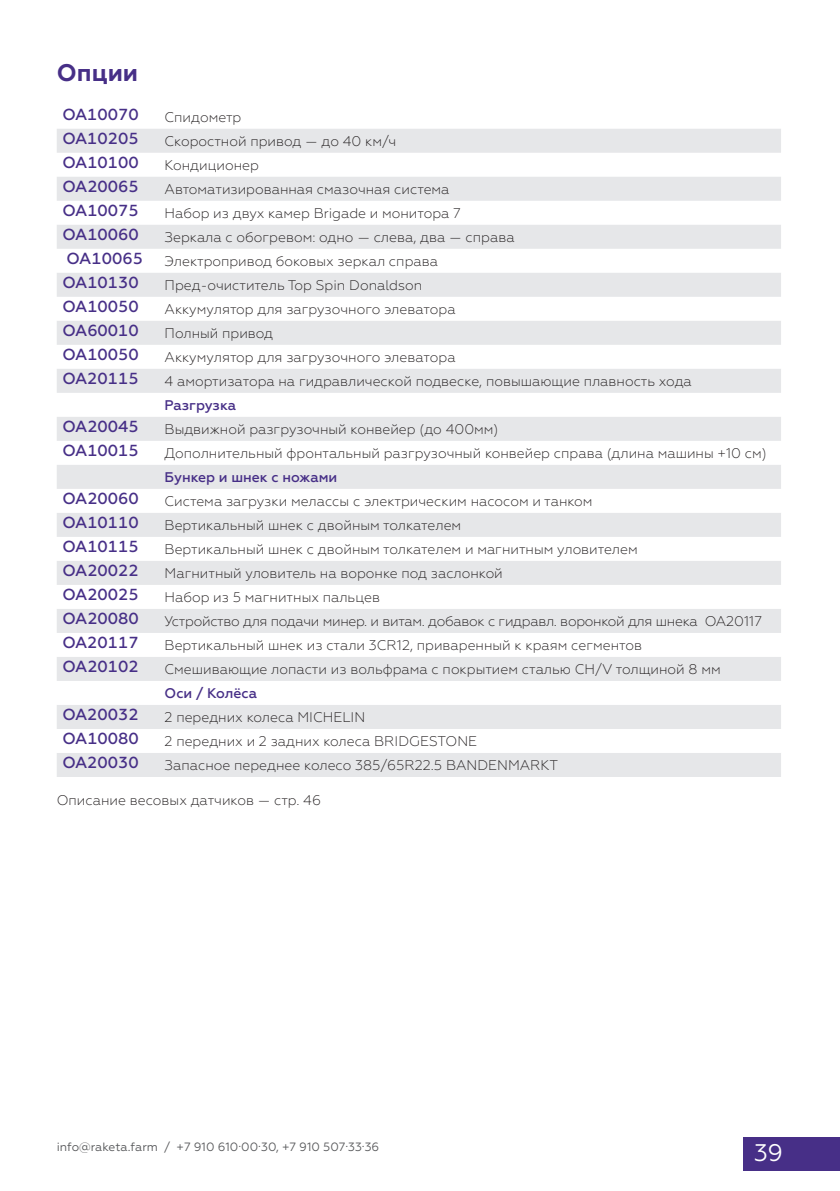
<style>
.page{position:relative;width:840px;height:1191px;background:#fff}
.page>*{position:absolute;margin:0;border:0;box-sizing:border-box;transform-origin:0 0}
.t1{font:700 24px "Geometria";color:#472f87}
.t2{font:24px "Geometria";color:#fff}
.t3{font:500 16px "Geometria";color:#472f87}
.t4{font:300 14px "Geometria";color:#231f20}
.t5{font:300 14px "Geometria";letter-spacing:-.02em;color:#231f20}
.t6{font:500 14px "Geometria";color:#472f87}
.t7{font:12px "Geometria";color:#57585a}
</style>
<div class="page">
<div style="left:742px;top:1137px;width:97px;height:33px;background:#472f87"></div>
<svg style="left:57px;top:129px;width:723px;height:648px;fill:#e6e7e9"></svg>
<h1 class="t1" style="left:57px;top:58px;width:83px">Опции</h1>
<p class="t3" style="left:62px;top:105px;width:78px">OA10070</p>
<p class="t4" style="left:164px;top:109px;width:78px">Спидометр</p>
<p class="t3" style="left:62px;top:129px;width:78px">OA10205</p>
<p class="t4" style="left:164px;top:133px;width:233px">Скоростной привод — до 40 км/ч</p>
<p class="t3" style="left:62px;top:153px;width:78px">ОА10100</p>
<p class="t4" style="left:164px;top:157px;width:96px">Кондиционер</p>
<p class="t3" style="left:62px;top:177px;width:78px">ОА20065</p>
<p class="t4" style="left:164px;top:181px;width:286px">Автоматизированная смазочная система</p>
<p class="t3" style="left:62px;top:201px;width:78px">ОА10075</p>
<p class="t4" style="left:164px;top:205px;width:297px">Набор из двух камер Brigade и монитора 7</p>
<p class="t3" style="left:62px;top:225px;width:78px">ОА10060</p>
<p class="t4" style="left:164px;top:229px;width:351px">Зеркала с обогревом: одно — слева, два — справа</p>
<p class="t3" style="left:67px;top:249px;width:78px">ОА10065</p>
<p class="t4" style="left:164px;top:253px;width:275px">Электропривод боковых зеркал справа</p>
<p class="t3" style="left:62px;top:273px;width:78px">ОА10130</p>
<p class="t4" style="left:164px;top:277px;width:259px">Пред-очиститель Top Spin Donaldson</p>
<p class="t3" style="left:62px;top:297px;width:78px">ОА10050</p>
<p class="t4" style="left:164px;top:301px;width:292px">Аккумулятор для загрузочного элеватора</p>
<p class="t3" style="left:62px;top:321px;width:78px">ОА60010</p>
<p class="t4" style="left:164px;top:325px;width:110px">Полный привод</p>
<p class="t3" style="left:62px;top:345px;width:78px">ОА10050</p>
<p class="t4" style="left:164px;top:349px;width:292px">Аккумулятор для загрузочного элеватора</p>
<p class="t3" style="left:62px;top:369px;width:78px">OA20115</p>
<p class="t4" style="left:164px;top:373px;width:528px">4 амортизатора на гидравлической подвеске, повышающие плавность хода</p>
<p class="t6" style="left:164px;top:397px;width:73px">Разгрузка</p>
<p class="t3" style="left:62px;top:417px;width:78px">ОА20045</p>
<p class="t4" style="left:164px;top:421px;width:335px">Выдвижной разгрузочный конвейер (до 400мм)</p>
<p class="t3" style="left:62px;top:441px;width:78px">ОА10015</p>
<p class="t4" style="left:164px;top:445px;width:603px">Дополнительный фронтальный разгрузочный конвейер справа (длина машины +10 см)</p>
<p class="t6" style="left:164px;top:469px;width:174px">Бункер и шнек с ножами</p>
<p class="t3" style="left:62px;top:489px;width:78px">ОА20060</p>
<p class="t4" style="left:164px;top:493px;width:429px">Система загрузки мелассы с электрическим насосом и танком</p>
<p class="t3" style="left:62px;top:513px;width:78px">ОА10110</p>
<p class="t4" style="left:164px;top:517px;width:298px">Вертикальный шнек с двойным толкателем</p>
<p class="t3" style="left:62px;top:537px;width:78px">ОА10115</p>
<p class="t4" style="left:164px;top:541px;width:474px">Вертикальный шнек с двойным толкателем и магнитным уловителем</p>
<p class="t3" style="left:62px;top:561px;width:78px">ОА20022</p>
<p class="t4" style="left:164px;top:565px;width:339px">Магнитный уловитель на воронке под заслонкой</p>
<p class="t3" style="left:62px;top:585px;width:78px">ОА20025</p>
<p class="t4" style="left:164px;top:589px;width:217px">Набор из 5 магнитных пальцев</p>
<p class="t3" style="left:62px;top:609px;width:78px">ОА20080</p>
<p class="t5" style="left:164px;top:613px;width:598px">Устройство для подачи минер. и витам. добавок с гидравл. воронкой для шнека OA20117</p>
<p class="t3" style="left:62px;top:633px;width:78px">OA20117</p>
<p class="t4" style="left:164px;top:637px;width:479px">Вертикальный шнек из стали 3CR12, приваренный к краям сегментов</p>
<p class="t3" style="left:62px;top:657px;width:78px">ОА20102</p>
<p class="t4" style="left:164px;top:661px;width:557px">Смешивающие лопасти из вольфрама с покрытием сталью CH/V толщиной 8 мм</p>
<p class="t6" style="left:164px;top:685px;width:94px">Оси / Колёса</p>
<p class="t3" style="left:62px;top:705px;width:78px">OA20032</p>
<p class="t4" style="left:164px;top:709px;width:202px">2 передних колеса MICHELIN</p>
<p class="t3" style="left:62px;top:729px;width:78px">ОА10080</p>
<p class="t4" style="left:164px;top:733px;width:314px">2 передних и 2 задних колеса BRIDGESTONE</p>
<p class="t3" style="left:62px;top:753px;width:78px">OA20030</p>
<p class="t4" style="left:164px;top:757px;width:395px">Запасное переднее колесо 385/65R22.5 BANDENMARKT</p>
<p class="t4" style="left:57px;top:792px;width:265px">Описание весовых датчиков — стр. 46</p>
<p class="t7" style="left:57px;top:1140px;width:324px">info@raketa.farm / +7 910 610·00·30, +7 910 507·33·36</p>
<h1 class="t2" style="left:753px;top:1139px;width:30px">39</h1>
</div>
